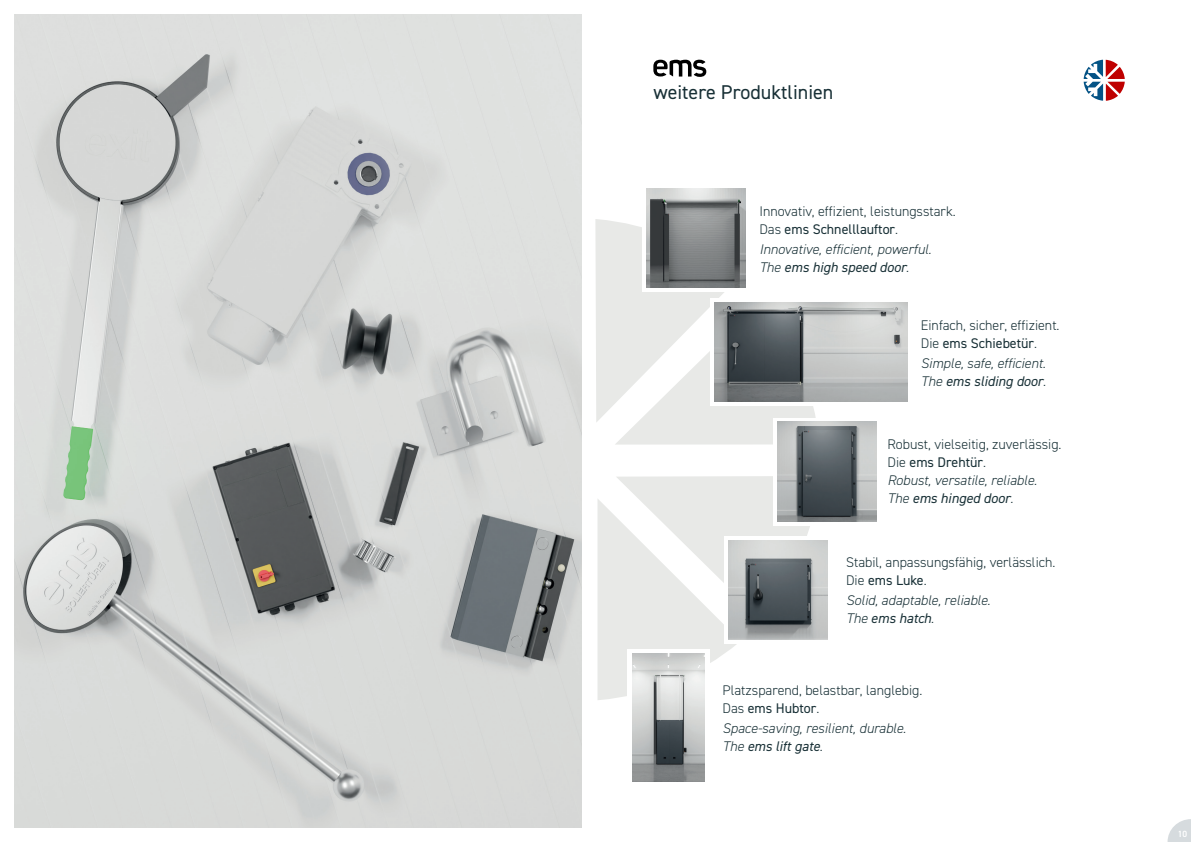
<style>
.page{position:relative;width:1191px;height:842px;background:#fff}
.page>*{position:absolute;margin:0;border:0;box-sizing:border-box;transform-origin:0 0}
.t1{font:20px "DIN2014";color:#183036}
.t2{font:300 14px/18px "DIN2014";color:#183036}
.t3{font:italic 300 14px/18px "DIN2014";color:#183036}
.t4{font:600 9px "DIN2014";color:#fff}
.s1{font-weight:400}
.s2{font-style:italic}
.s3{font-weight:400;font-style:italic}
</style>
<div class="page">
<svg style="left:1167px;top:819px;width:24px;height:23px"></svg>
<svg style="left:653px;top:60px;width:53px;height:17px"></svg>
<svg style="left:1083px;top:60px;width:41px;height:41px"></svg>
<svg style="left:595px;top:219px;width:221px;height:226px"></svg>
<svg style="left:597px;top:476px;width:213px;height:224px"></svg>
<div style="left:724px;top:536px;width:108px;height:108px;background:#fff"></div>
<img style="left:14px;top:14px;width:567px;height:814px">
<img style="left:728px;top:540px;width:99px;height:99px">
<div style="left:773px;top:418px;width:108px;height:107px;background:linear-gradient(to right,#fff,#fff)"></div>
<svg style="left:710px;top:299px;width:198px;height:107px"></svg>
<img style="left:714px;top:303px;width:193px;height:98px">
<div style="left:642px;top:184px;width:108px;height:108px;background:#fff"></div>
<img style="left:646px;top:189px;width:99px;height:99px">
<div style="left:627px;top:649px;width:82px;height:136px;background:#fff"></div>
<img style="left:632px;top:653px;width:72px;height:128px">
<img style="left:777px;top:422px;width:99px;height:99px">
<h1 class="t1" style="left:653px;top:79px;width:181px">weitere Produktlinien</h1>
<p class="t2" style="left:759px;top:202px;width:198px">Innovativ, effizient, leistungsstark.<br>Das <span class="s1">ems Schnelllauftor</span>.</p>
<p class="t3" style="left:759px;top:240px;width:173px">Innovative, efficient, powerful.<br>The <span class="s1">ems high speed door</span>.</p>
<p class="t2" style="left:921px;top:316px;width:140px">Einfach, sicher, effizient.<br>Die <span class="s1">ems Schiebetür</span>.</p>
<p class="t3" style="left:921px;top:354px;width:127px">Simple, safe, efficient.<br>The <span class="s1">ems sliding door</span>.</p>
<p class="t2" style="left:887px;top:435px;width:175px">Robust, vielseitig, zuverlässig.<br>Die <span class="s1">ems Drehtür</span>.<br><span class="s2">Robust, versatile, reliable.<br>The</span> <span class="s3">ems hinged door</span><span class="s2">.</span></p>
<p class="t2" style="left:846px;top:553px;width:211px">Stabil, anpassungsfähig, verlässlich.<br>Die <span class="s1">ems Luke</span>.</p>
<p class="t3" style="left:846px;top:591px;width:146px">Solid, adaptable, reliable.<br>The <span class="s1">ems hatch</span>.</p>
<p class="t2" style="left:722px;top:681px;width:201px">Platzsparend, belastbar, langlebig.<br>Das <span class="s1">ems Hubtor</span>.</p>
<p class="t3" style="left:722px;top:719px;width:185px">Space-saving, resilient, durable.<br>The <span class="s1">ems lift gate</span>.</p>
<p class="t4" style="left:1177px;top:828px;width:11px">10</p>
</div>
